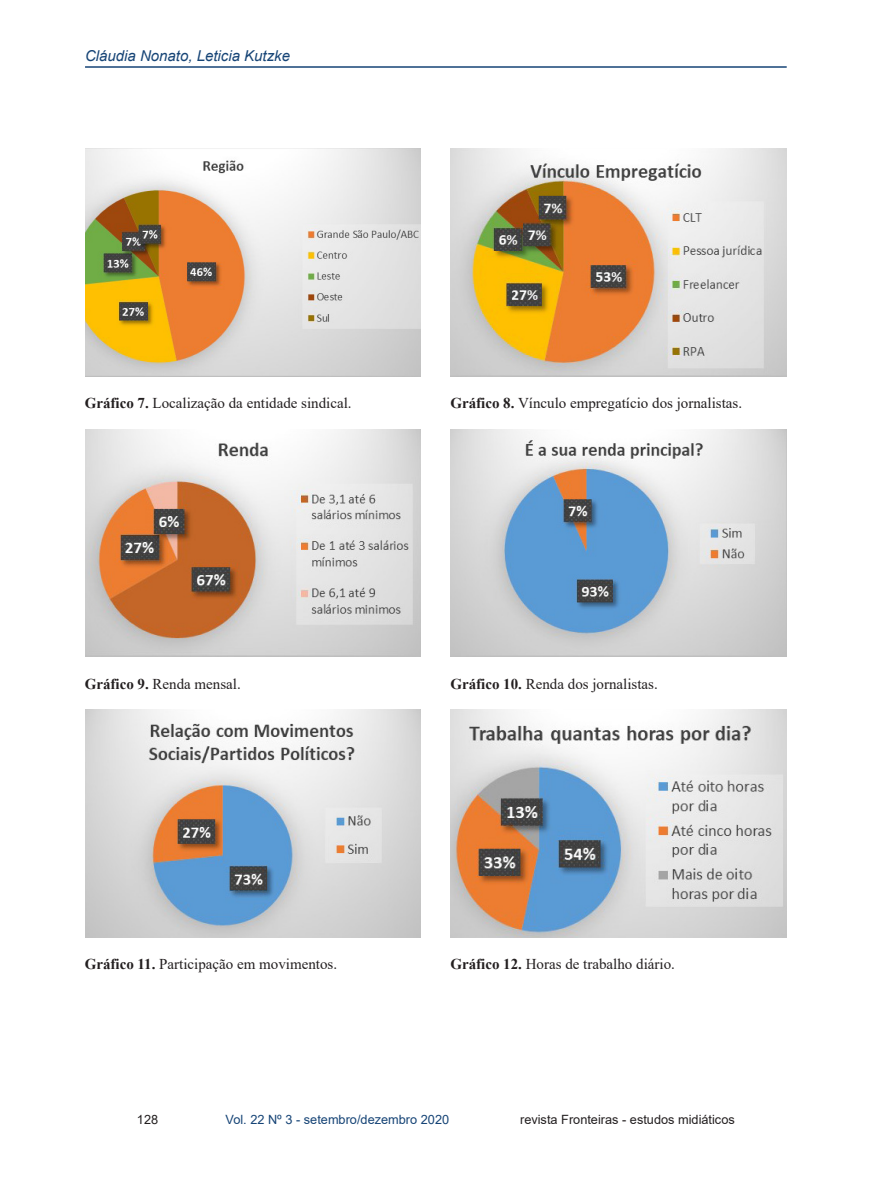
<style>
.page{position:relative;width:893px;height:1191px;background:#fff}
.page>*{position:absolute;margin:0;border:0;box-sizing:border-box;transform-origin:0 0}
.LEGENDAS{font:15px "Times New Roman";color:#231f20}
.t1{font:italic 15px "Arial";color:#164476}
.t2{font:12.75px "Arial";color:#231f20}
.t3{font:12.75px "Arial";color:#164476}
.s1{font-weight:700}
</style>
<div class="page">
<hr style="left:85px;top:66px;width:702px;height:2px;background:#164476">
<img style="left:85px;top:149px;width:336px;height:227px">
<img style="left:85px;top:429px;width:336px;height:228px">
<img style="left:85px;top:710px;width:336px;height:227px">
<img style="left:451px;top:149px;width:336px;height:227px">
<img style="left:451px;top:429px;width:336px;height:228px">
<img style="left:451px;top:710px;width:336px;height:227px">
<p class="t1" style="left:85px;top:46px;width:207px">Cláudia Nonato, Leticia Kutzke</p>
<p class="LEGENDAS" style="left:85px;top:392px;width:269px"><span class="s1">Gráfico 7.</span> Localização da entidade sindical.</p>
<p class="LEGENDAS" style="left:450px;top:392px;width:293px"><span class="s1">Gráfico 8.</span> Vínculo empregatício dos jornalistas.</p>
<p class="LEGENDAS" style="left:85px;top:673px;width:158px"><span class="s1">Gráfico 9.</span> Renda mensal.</p>
<p class="LEGENDAS" style="left:450px;top:673px;width:209px"><span class="s1">Gráfico 10.</span> Renda dos jornalistas.</p>
<p class="LEGENDAS" style="left:85px;top:953px;width:254px"><span class="s1">Gráfico 11.</span> Participação em movimentos.</p>
<p class="LEGENDAS" style="left:450px;top:953px;width:226px"><span class="s1">Gráfico 12.</span> Horas de trabalho diário.</p>
<p class="t2" style="left:137px;top:1110px;width:23px">128</p>
<p class="t3" style="left:226px;top:1110px;width:225px">Vol. 22 Nº 3 - setembro/dezembro 2020</p>
<p class="t2" style="left:520px;top:1110px;width:216px">revista Fronteiras - estudos midiáticos</p>
</div>
